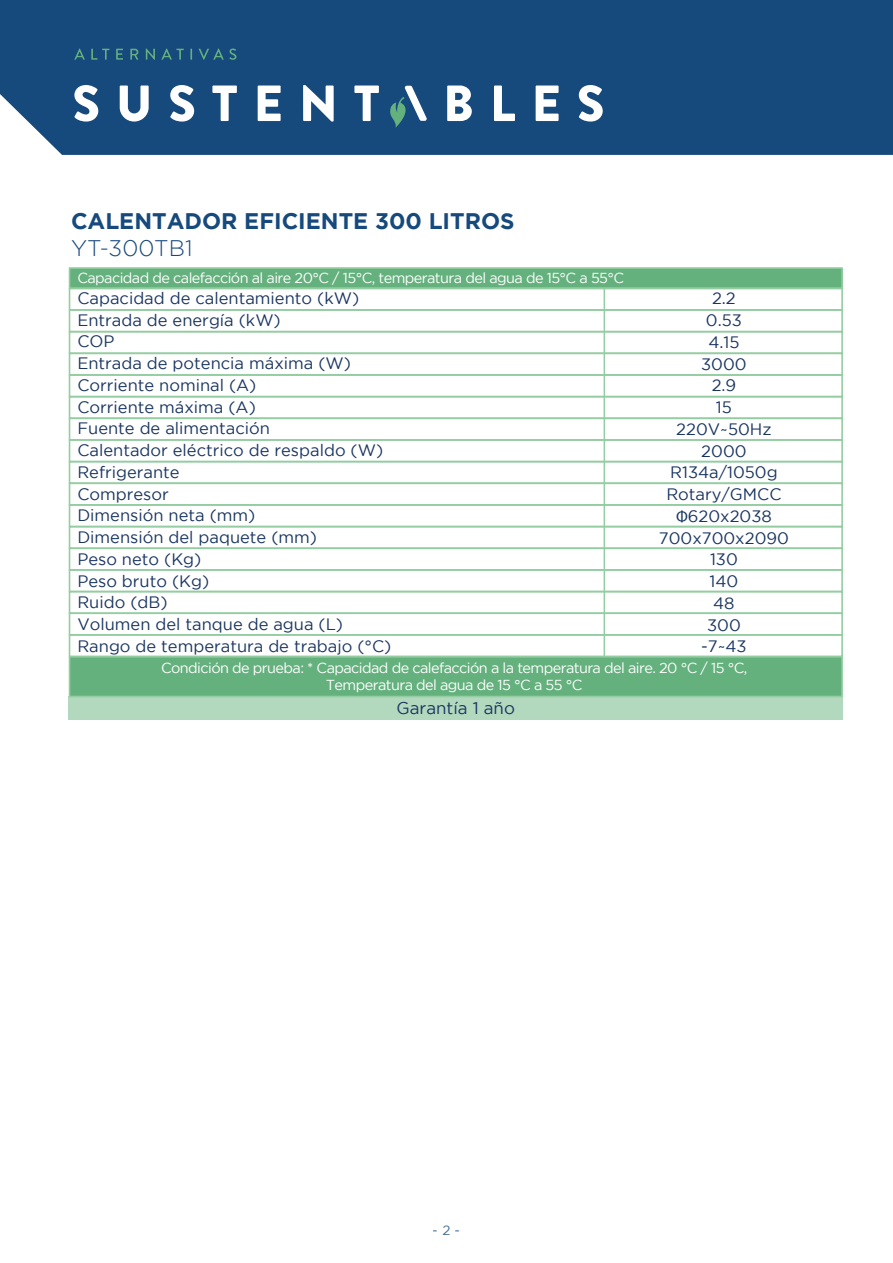
<style>
.page{position:relative;width:893px;height:1263px;background:#fff}
.page>*{position:absolute;margin:0;border:0;box-sizing:border-box;transform-origin:0 0}
.t1{font:700 22.5px "Gotham";color:#16497c}
.t2{font:300 22.5px "Gotham";color:#16497c}
.t3{font:16.95px "Gotham";color:#1a3561}
.t4{font:16.5px/21.8px "Gotham";color:#1a3561}
.t5{font:14.4px/17.4px "Gotham";letter-spacing:-.04em;color:#fff;text-align:center}
.t6{font:13.5px "Gotham";color:#16497c}
.s1{font-family:"Myriad Pro"}
</style>
<div class="page">
<div style="left:0;top:0;width:893px;height:155px;background:#16497c"></div>
<svg style="left:74px;top:85px;width:24px;height:37px"></svg>
<svg style="left:120px;top:86px;width:29px;height:36px"></svg>
<svg style="left:170px;top:85px;width:24px;height:37px"></svg>
<svg style="left:212px;top:86px;width:25px;height:35px"></svg>
<svg style="left:258px;top:86px;width:23px;height:35px"></svg>
<svg style="left:303px;top:85px;width:31px;height:37px"></svg>
<svg style="left:354px;top:86px;width:25px;height:35px"></svg>
<svg style="left:447px;top:86px;width:25px;height:35px"></svg>
<svg style="left:494px;top:86px;width:21px;height:35px"></svg>
<svg style="left:536px;top:86px;width:23px;height:35px"></svg>
<svg style="left:579px;top:85px;width:24px;height:37px"></svg>
<svg style="left:390px;top:86px;width:37px;height:42px;background:#4a7892"></svg>
<svg style="left:74px;top:49px;width:11px;height:11px"></svg>
<svg style="left:91px;top:49px;width:18px;height:11px"></svg>
<svg style="left:116px;top:49px;width:7px;height:11px"></svg>
<svg style="left:130px;top:49px;width:8px;height:11px"></svg>
<svg style="left:146px;top:49px;width:9px;height:11px"></svg>
<svg style="left:161px;top:49px;width:23px;height:11px"></svg>
<svg style="left:190px;top:49px;width:2px;height:11px"></svg>
<svg style="left:199px;top:49px;width:37px;height:11px"></svg>
<div style="left:69px;top:696px;width:774px;height:24px;background:#b2d8be"></div>
<hr style="left:604px;top:268px;width:1px;height:398px;background:#93cda1">
<div style="left:70px;top:268px;width:773px;height:20px;background:#65b17e"></div>
<div style="left:70px;top:657px;width:772px;height:39px;background:#65b17e"></div>
<div style="left:69px;top:309px;width:774px;height:23px;border:2px solid #93cda1"></div>
<div style="left:69px;top:331px;width:774px;height:23px;border:2px solid #93cda1"></div>
<div style="left:69px;top:352px;width:774px;height:24px;border:2px solid #93cda1"></div>
<div style="left:69px;top:374px;width:774px;height:23px;border:2px solid #93cda1"></div>
<div style="left:69px;top:396px;width:774px;height:23px;border:2px solid #93cda1"></div>
<div style="left:69px;top:417px;width:774px;height:24px;border:2px solid #93cda1"></div>
<div style="left:69px;top:439px;width:774px;height:23px;border:2px solid #93cda1"></div>
<div style="left:69px;top:461px;width:774px;height:23px;border:2px solid #93cda1"></div>
<div style="left:69px;top:482px;width:774px;height:24px;border:2px solid #93cda1"></div>
<div style="left:69px;top:656px;width:774px;height:41px;border:2px solid #93cda1"></div>
<div style="left:69px;top:504px;width:774px;height:23px;border:2px solid #93cda1"></div>
<div style="left:69px;top:526px;width:774px;height:23px;border:2px solid #93cda1"></div>
<div style="left:69px;top:547px;width:774px;height:24px;border:2px solid #93cda1"></div>
<div style="left:69px;top:569px;width:774px;height:23px;border:2px solid #93cda1"></div>
<div style="left:69px;top:591px;width:774px;height:23px;border:2px solid #93cda1"></div>
<div style="left:69px;top:612px;width:774px;height:24px;border:2px solid #93cda1"></div>
<div style="left:69px;top:267px;width:774px;height:22px;border:2px solid #93cda1"></div>
<h1 class="t1" style="left:71px;top:208px;width:445px">CALENTADOR EFICIENTE 300 LITROS</h1>
<h1 class="t2" style="left:71px;top:236px;width:123px">YT-300TB1</h1>
<p class="t5" style="left:77px;top:269px;width:548px">Capacidad de calefacción al aire 20°C / 15°C, temperatura del agua de 15°C a 55°C</p>
<p class="t4" style="left:77px;top:287px;width:316px">Capacidad de calentamiento (kW)<br>Entrada de energía (kW)<br>COP<br>Entrada de potencia máxima (W)<br>Corriente nominal (A)<br>Corriente máxima (A)<br>Fuente de alimentación<br>Calentador eléctrico de respaldo (W)<br>Refrigerante<br>Compresor<br>Dimensión neta (mm)<br>Dimensión del paquete (mm)<br>Peso neto (Kg)<br>Peso bruto (Kg)<br>Ruido (dB)<br>Volumen del tanque de agua (L)<br>Rango de temperatura de trabajo (°C)</p>
<p class="t4" style="left:659px;top:287px;width:131px;text-align:center">2.2<br>0.53<br>4.15<br>3000<br>2.9<br>15<br>220V~50Hz<br>2000<br>R134a/1050g<br>Rotary/GMCC<br><span class="s1">Φ</span>620x2038<br>700x700x2090<br>130<br>140<br>48<br>300<br>-7~43</p>
<p class="t5" style="left:161px;top:659px;width:588px">Condición de prueba: * Capacidad de calefacción a la temperatura del aire. 20 °C / 15 °C,<br>Temperatura del agua de 15 °C a 55 °C</p>
<p class="t3" style="left:396px;top:698px;width:120px">Garantía 1 año</p>
<p class="t6" style="left:433px;top:1223px;width:29px">- 2 -</p>
</div>
